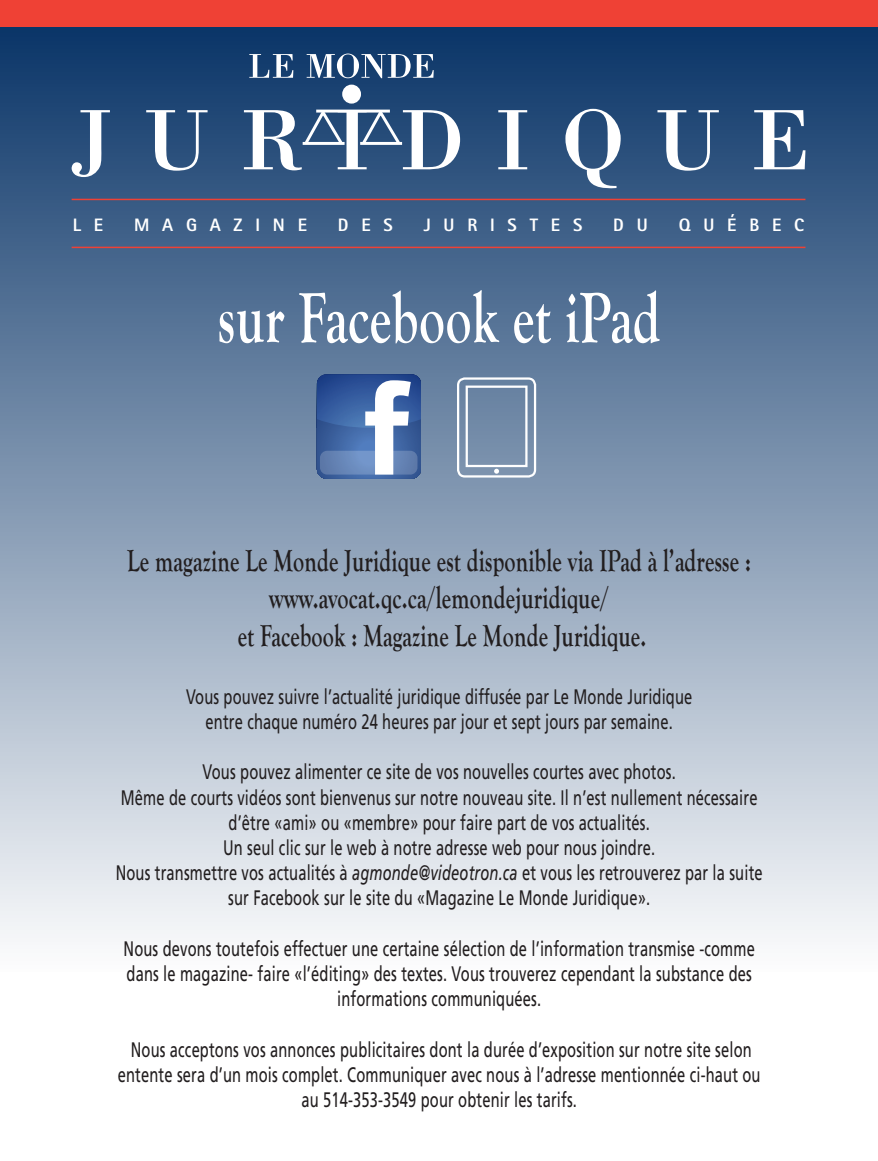
<style>
.page{position:relative;width:878px;height:1161px;background:#fff}
.page>*{position:absolute;margin:0;border:0;box-sizing:border-box;transform-origin:0 0}
.t1{font:700 73.8px "Goudy Old Style T";letter-spacing:.01em;color:#fff;scale:.7 1}
.t2{font:700 31.5px/37.8px "Goudy Old Style T";letter-spacing:.01em;color:#221e1f;text-align:center;scale:.7 1}
.t3{font:21px/25.2px "Frutiger";letter-spacing:.01em;color:#221e1f;text-align:center;scale:.7 1}
.t4{font:800 18px "Rotis Sans Serif";letter-spacing:.71em;color:#fff}
.s1{font-style:italic}
</style>
<div class="page">
<div style="left:0;top:0;width:878px;height:972px;background:linear-gradient(to bottom,#042f63,#fcfdfd)"></div>
<div style="left:0;top:0;width:878px;height:27px;background:#ef4135"></div>
<svg style="left:249px;top:54px;width:44px;height:24px"></svg>
<svg style="left:306px;top:54px;width:127px;height:24px"></svg>
<svg style="left:72px;top:110px;width:38px;height:67px"></svg>
<svg style="left:146px;top:110px;width:61px;height:61px"></svg>
<svg style="left:498px;top:110px;width:29px;height:59px"></svg>
<svg style="left:565px;top:109px;width:55px;height:80px"></svg>
<svg style="left:657px;top:110px;width:61px;height:61px"></svg>
<svg style="left:754px;top:110px;width:51px;height:59px"></svg>
<div style="left:343px;top:86px;width:16px;height:16px;background:#fff;border-radius:50%"></div>
<div style="left:342px;top:85px;width:19px;height:19px;border:3px solid #fff;border-radius:50%"></div>
<svg style="left:244px;top:107px;width:216px;height:63px"></svg>
<hr style="left:72px;top:199px;width:733px;height:1px;background:#ef4135">
<hr style="left:72px;top:247px;width:733px;height:1px;background:#ef4135">
<svg style="left:317px;top:374px;width:104px;height:104px"></svg>
<svg style="left:320px;top:451px;width:97px;height:24px"></svg>
<div style="left:457px;top:377px;width:79px;height:101px;border:2px solid #fff;border-radius:7px"></div>
<div style="left:465px;top:386px;width:62px;height:81px;border:2px solid #fff"></div>
<svg style="left:494px;top:469px;width:5px;height:5px"></svg>
<p class="t4" style="left:73px;top:213px;width:32px">L E</p>
<p class="t4" style="left:134px;top:213px;width:174px">MAGAZINE</p>
<p class="t4" style="left:338px;top:213px;width:56px">DES</p>
<p class="t4" style="left:424px;top:213px;width:160px">JURI STES</p>
<p class="t4" style="left:613px;top:213px;width:36px">D U</p>
<p class="t4" style="left:678px;top:213px;width:127px">QUÉBEC</p>
<h1 class="t1" style="left:218px;top:277px;width:633px">sur Facebook et iPad</h1>
<h2 class="t2" style="left:127px;top:542px;width:892px">Le magazine Le Monde Juridique est disponible via IPad à l’adresse : www.avocat.qc.ca/lemondejuridique/<br>et Facebook : Magazine Le Monde Juridique.</h2>
<p class="t3" style="left:186px;top:684px;width:725px">Vous pouvez suivre l’actualité juridique diffusée par Le Monde Juridique entre chaque numéro 24 heures par jour et sept jours par semaine.</p>
<p class="t3" style="left:116px;top:759px;width:925px">Vous pouvez alimenter ce site de vos nouvelles courtes avec photos.<br>Même de courts vidéos sont bienvenus sur notre nouveau site. Il n’est nullement nécessaire d’être «ami» ou «membre» pour faire part de vos actualités.<br>Un seul clic sur le web à notre adresse web pour nous joindre.<br>Nous transmettre vos actualités à <span class="s1">agmonde@videotron.ca</span> et vous les retrouverez par la suite sur Facebook sur le site du «Magazine Le Monde Juridique».</p>
<p class="t3" style="left:124px;top:936px;width:903px">Nous devons toutefois effectuer une certaine sélection de l’information transmise -comme dans le magazine- faire «l’éditing» des textes. Vous trouverez cependant la substance des informations communiquées.</p>
<p class="t3" style="left:118px;top:1037px;width:919px">Nous acceptons vos annonces publicitaires dont la durée d’exposition sur notre site selon entente sera d’un mois complet. Communiquer avec nous à l’adresse mentionnée ci-haut ou au 514-353-3549 pour obtenir les tarifs.</p>
</div>
